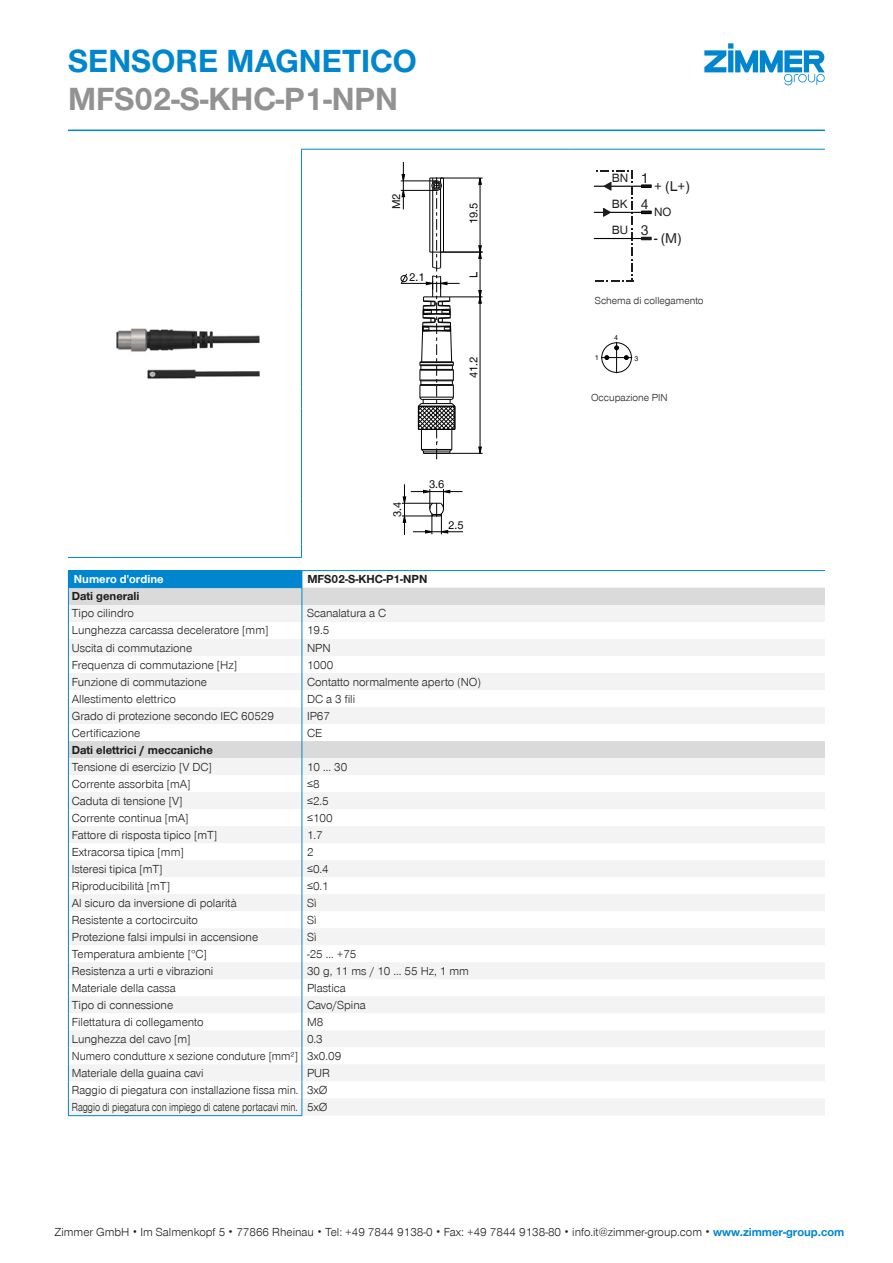
<style>
.page{position:relative;width:893px;height:1263px;background:#fff}
.page>*{position:absolute;margin:0;border:0;box-sizing:border-box;transform-origin:0 0}
.t1{font:700 33px "Zimmer Group Sans Global";color:#939292}
.t2{font:700 33px "Zimmer Group Sans Global";color:#0086ce}
.t3{font:14.7px/26.1px "Zimmer Group Sans Global";color:#1d1d1b;text-align:justify}
.t4{font:12.3px/26.1px "Zimmer Group Sans Global";color:#1d1d1b;text-align:justify}
.t5{font:300 12px/17.1px "Zimmer Group Sans Global";color:#1d1d1b}
.t6{font:700 12px "Zimmer Group Sans Global";color:#1d1d1b}
.t7{font:700 12px "Zimmer Group Sans Global";color:#fff}
.t8{font:11.55px "Zimmer Group Sans Global";color:#020203}
.t9{font:300 10.5px "Zimmer Group Sans Global";color:#1d1d1b}
.t10{font:7.35px "Zimmer Group Sans Global";color:#020203}
.s1{font-weight:700;color:#0086ce}
</style>
<div class="page">
<svg style="left:704px;top:43px;width:121px;height:43px"></svg>
<hr style="left:68px;top:130px;width:757px;height:1px;background:#0086ce">
<hr style="left:301px;top:149px;width:269px;height:1px;background:#0086ce">
<svg style="left:570px;top:149px;width:21px;height:1px"></svg>
<hr style="left:591px;top:149px;width:234px;height:1px;background:#0086ce">
<svg style="left:301px;top:150px;width:1px;height:12px"></svg>
<hr style="left:301px;top:162px;width:1px;height:128px;background:#0086ce">
<svg style="left:301px;top:290px;width:1px;height:42px"></svg>
<hr style="left:301px;top:332px;width:1px;height:55px;background:#0086ce">
<svg style="left:301px;top:387px;width:1px;height:43px"></svg>
<hr style="left:301px;top:430px;width:1px;height:69px;background:#0086ce">
<hr style="left:301px;top:499px;width:1px;height:46px;background:#0086ce">
<hr style="left:68px;top:557px;width:234px;height:1px;background:#0086ce">
<svg style="left:301px;top:545px;width:1px;height:12px"></svg>
<img style="left:116px;top:328px;width:144px;height:51px">
<svg style="left:478px;top:177px;width:4px;height:8px"></svg>
<svg style="left:401px;top:174px;width:4px;height:7px"></svg>
<svg style="left:401px;top:191px;width:4px;height:6px"></svg>
<svg style="left:478px;top:245px;width:4px;height:14px"></svg>
<svg style="left:478px;top:290px;width:4px;height:14px"></svg>
<svg style="left:478px;top:446px;width:4px;height:7px"></svg>
<svg style="left:401px;top:274px;width:6px;height:9px"></svg>
<svg style="left:402px;top:496px;width:4px;height:7px"></svg>
<svg style="left:402px;top:515px;width:4px;height:8px"></svg>
<hr style="left:401px;top:283px;width:59px;height:1px;background:#020203">
<hr style="left:403px;top:162px;width:1px;height:47px;background:#020203">
<hr style="left:401px;top:190px;width:36px;height:1px;background:#020203">
<hr style="left:401px;top:181px;width:36px;height:1px;background:#020203">
<hr style="left:480px;top:178px;width:1px;height:74px;background:#020203">
<hr style="left:441px;top:178px;width:42px;height:1px;background:#020203">
<hr style="left:450px;top:453px;width:33px;height:1px;background:#020203">
<hr style="left:480px;top:252px;width:1px;height:201px;background:#020203">
<hr style="left:450px;top:297px;width:33px;height:1px;background:#020203">
<hr style="left:443px;top:252px;width:40px;height:1px;background:#020203">
<hr style="left:404px;top:484px;width:1px;height:51px;background:#020203">
<hr style="left:413px;top:531px;width:50px;height:1px;background:#020203">
<hr style="left:402px;top:516px;width:31px;height:1px;background:#020203">
<hr style="left:402px;top:503px;width:31px;height:1px;background:#020203">
<hr style="left:411px;top:491px;width:51px;height:1px;background:#020203">
<svg style="left:418px;top:177px;width:38px;height:282px"></svg>
<svg style="left:423px;top:489px;width:28px;height:45px"></svg>
<hr style="left:594px;top:186px;width:56px;height:1px;background:#000">
<hr style="left:594px;top:212px;width:56px;height:1px;background:#000">
<hr style="left:594px;top:238px;width:56px;height:1px;background:#000">
<div style="left:641px;top:184px;width:11px;height:4px;border:1px solid #000"></div>
<svg style="left:641px;top:211px;width:11px;height:3px"></svg>
<svg style="left:641px;top:237px;width:11px;height:3px"></svg>
<svg style="left:595px;top:170px;width:38px;height:112px"></svg>
<svg style="left:601px;top:342px;width:31px;height:31px"></svg>
<hr style="left:68px;top:570px;width:234px;height:1px;background:#0086ce">
<hr style="left:302px;top:570px;width:523px;height:1px;background:#0086ce">
<hr style="left:68px;top:1115px;width:234px;height:1px;background:#0086ce">
<svg style="left:68px;top:571px;width:757px;height:544px"></svg>
<h1 class="t2" style="left:68px;top:42px;width:350px">SENSORE MAGNETICO</h1>
<h1 class="t1" style="left:68px;top:79px;width:331px">MFS02-S-KHC-P1-NPN</h1>
<p class="t8" style="left:389px;top:209px;width:17px;rotate:-90deg">M2</p>
<p class="t8" style="left:409px;top:270px;width:17px">2.1</p>
<p class="t8" style="left:467px;top:224px;width:23px;rotate:-90deg">19.5</p>
<p class="t8" style="left:467px;top:278px;width:8px;rotate:-90deg">L</p>
<p class="t8" style="left:467px;top:378px;width:23px;rotate:-90deg">41.2</p>
<p class="t8" style="left:390px;top:517px;width:17px;rotate:-90deg">3.4</p>
<p class="t8" style="left:429px;top:478px;width:17px">3.6</p>
<p class="t8" style="left:448px;top:519px;width:17px">2.5</p>
<p class="t7" style="left:74px;top:572px;width:91px">Numero d'ordine</p>
<p class="t6" style="left:307px;top:572px;width:121px">MFS02-S-KHC-P1-NPN</p>
<p class="t6" style="left:72px;top:589px;width:69px">Dati generali</p>
<p class="t5" style="left:72px;top:605px;width:63px">Tipo cilindro</p>
<p class="t5" style="left:307px;top:605px;width:81px">Scanalatura a C</p>
<p class="t5" style="left:72px;top:622px;width:198px">Lunghezza carcassa deceleratore [mm]</p>
<p class="t5" style="left:307px;top:622px;width:24px">19.5</p>
<p class="t5" style="left:72px;top:639px;width:122px">Uscita di commutazione</p>
<p class="t5" style="left:307px;top:639px;width:25px">NPN</p>
<p class="t5" style="left:72px;top:656px;width:167px">Frequenza di commutazione [Hz]</p>
<p class="t5" style="left:307px;top:656px;width:28px">1000</p>
<p class="t5" style="left:72px;top:673px;width:137px">Funzione di commutazione</p>
<p class="t5" style="left:307px;top:673px;width:175px">Contatto normalmente aperto (NO)</p>
<p class="t5" style="left:72px;top:690px;width:106px">Allestimento elettrico</p>
<p class="t5" style="left:307px;top:690px;width:50px">DC a 3 fili</p>
<p class="t5" style="left:72px;top:707px;width:204px">Grado di protezione secondo IEC 60529</p>
<p class="t5" style="left:307px;top:707px;width:25px">IP67</p>
<p class="t5" style="left:72px;top:724px;width:70px">Certificazione</p>
<p class="t5" style="left:307px;top:724px;width:17px">CE</p>
<p class="t6" style="left:72px;top:742px;width:143px">Dati elettrici / meccaniche</p>
<p class="t5" style="left:72px;top:758px;width:142px">Tensione di esercizio [V DC]</p>
<p class="t5" style="left:307px;top:758px;width:42px">10 ... 30</p>
<p class="t5" style="left:72px;top:775px;width:120px">Corrente assorbita [mA]</p>
<p class="t5" style="left:307px;top:775px;width:14px">≤8</p>
<p class="t5" style="left:72px;top:792px;width:112px">Caduta di tensione [V]</p>
<p class="t5" style="left:307px;top:792px;width:23px">≤2.5</p>
<p class="t5" style="left:72px;top:809px;width:118px">Corrente continua [mA]</p>
<p class="t5" style="left:307px;top:809px;width:27px">≤100</p>
<p class="t5" style="left:72px;top:826px;width:147px">Fattore di risposta tipico [mT]</p>
<p class="t5" style="left:307px;top:826px;width:17px">1.7</p>
<p class="t5" style="left:72px;top:843px;width:113px">Extracorsa tipica [mm]</p>
<p class="t5" style="left:307px;top:843px;width:8px">2</p>
<p class="t5" style="left:72px;top:860px;width:92px">Isteresi tipica [mT]</p>
<p class="t5" style="left:307px;top:860px;width:23px">≤0.4</p>
<p class="t5" style="left:72px;top:877px;width:100px">Riproducibilità [mT]</p>
<p class="t5" style="left:307px;top:877px;width:23px">≤0.1</p>
<p class="t5" style="left:72px;top:894px;width:166px">Al sicuro da inversione di polarità</p>
<p class="t5" style="left:307px;top:894px;width:11px">Sì</p>
<p class="t5" style="left:72px;top:911px;width:128px">Resistente a cortocircuito</p>
<p class="t5" style="left:307px;top:911px;width:11px">Sì</p>
<p class="t5" style="left:72px;top:928px;width:188px">Protezione falsi impulsi in accensione</p>
<p class="t5" style="left:307px;top:928px;width:11px">Sì</p>
<p class="t5" style="left:72px;top:945px;width:137px">Temperatura ambiente [°C]</p>
<p class="t5" style="left:307px;top:945px;width:51px">-25 ... +75</p>
<p class="t5" style="left:72px;top:962px;width:143px">Resistenza a urti e vibrazioni</p>
<p class="t5" style="left:307px;top:962px;width:163px">30 g, 11 ms / 10 … 55 Hz, 1 mm</p>
<p class="t5" style="left:72px;top:979px;width:106px">Materiale della cassa</p>
<p class="t5" style="left:307px;top:979px;width:40px">Plastica</p>
<p class="t5" style="left:72px;top:996px;width:103px">Tipo di connessione</p>
<p class="t5" style="left:307px;top:996px;width:60px">Cavo/Spina</p>
<p class="t5" style="left:72px;top:1013px;width:133px">Filettatura di collegamento</p>
<p class="t5" style="left:307px;top:1013px;width:18px">M8</p>
<p class="t5" style="left:72px;top:1030px;width:120px">Lunghezza del cavo [m]</p>
<p class="t5" style="left:72px;top:1030px;width:271px;text-indent:235px">0.3<br>Numero condutture x sezione conduture [mm²] 3x0.09<br>Materiale della guaina cavi</p>
<p class="t5" style="left:72px;top:1064px;width:260px;text-indent:235px">PUR<br>Raggio di piegatura con installazione fissa min. 3xØ<br>Raggio di piegatura con impiego di catene portacavi min. 5xØ</p>
<p class="t4" style="left:612px;top:165px;width:18px">BN BK BU</p>
<p class="t3" style="left:641px;top:164px;width:9px">1<br>4<br>3</p>
<p class="t3" style="left:654px;top:173px;width:37px">+ (L+)</p>
<p class="t3" style="left:654px;top:225px;width:29px">- (M)</p>
<p class="t4" style="left:654px;top:198px;width:19px">NO</p>
<p class="t9" style="left:595px;top:294px;width:110px">Schema di collegamento</p>
<p class="t10" style="left:614px;top:333px;width:5px">4</p>
<p class="t10" style="left:595px;top:353px;width:5px">1</p>
<p class="t10" style="left:634px;top:354px;width:5px">3</p>
<p class="t9" style="left:591px;top:392px;width:78px">Occupazione PIN</p>
<p class="t5" style="left:54px;top:1223px;width:791px">Zimmer GmbH ۰ Im Salmenkopf 5 ۰ 77866 Rheinau ۰ Tel: +49 7844 9138-0 ۰ Fax: +49 7844 9138-80 ۰ info.it@zimmer-group.com ۰ <span class="s1">www.zimmer-group.com</span></p>
</div>
